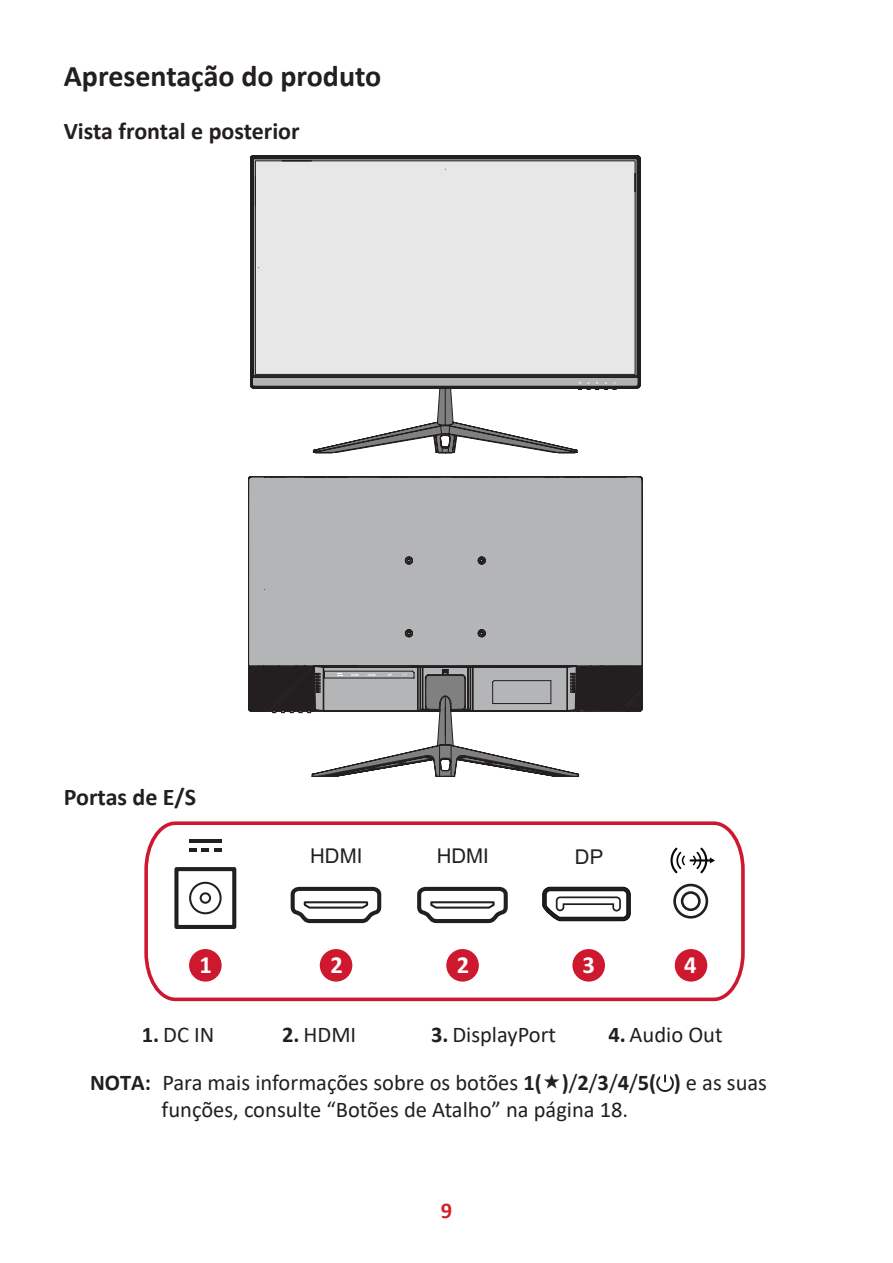
<style>
.page{position:relative;width:893px;height:1263px;background:#fff}
.page>*{position:absolute;margin:0;border:0;box-sizing:border-box;transform-origin:0 0}
.t1{font:700 30px "Calibri";color:#231f20}
.t2{font:700 24.45px "Calibri";color:#fff}
.t3{font:700 24px "Calibri";color:#231f20}
.t4{font:22.5px/48.3px "Calibri";color:#231f20}
.t5{font:700 22.5px "Calibri";color:#d1232a}
.t6{font:20.4px "Arial";color:#231f20}
.t7{font:700 3.15px "Arial";color:#fff}
.s1{font-weight:700}
</style>
<div class="page">
<svg style="left:250px;top:155px;width:390px;height:298px;background:#dadbda"></svg>
<svg style="left:613px;top:381px;width:3px;height:8px"></svg>
<svg style="left:596px;top:382px;width:11px;height:7px"></svg>
<svg style="left:313px;top:381px;width:277px;height:72px"></svg>
<div style="left:248px;top:476px;width:394px;height:189px;background:#b4b5b6"></div>
<svg style="left:248px;top:665px;width:395px;height:111px"></svg>
<svg style="left:144px;top:821px;width:601px;height:180px"></svg>
<svg style="left:289px;top:885px;width:94px;height:40px"></svg>
<hr style="left:189px;top:839px;width:33px;height:4px;background:#231f20">
<svg style="left:189px;top:848px;width:33px;height:4px"></svg>
<svg style="left:188px;top:881px;width:35px;height:34px"></svg>
<div style="left:174px;top:867px;width:62px;height:62px;border:4px solid #231f20"></div>
<svg style="left:672px;top:882px;width:37px;height:38px"></svg>
<svg style="left:670px;top:847px;width:15px;height:26px"></svg>
<hr style="left:690px;top:859px;width:21px;height:2px;background:#050504">
<svg style="left:693px;top:847px;width:22px;height:26px"></svg>
<svg style="left:542px;top:887px;width:88px;height:34px"></svg>
<svg style="left:415px;top:885px;width:95px;height:40px"></svg>
<div style="left:189px;top:949px;width:33px;height:32px;background:#ce182f;border-radius:50%"></div>
<div style="left:320px;top:949px;width:32px;height:32px;background:#ce182f;border-radius:50%"></div>
<div style="left:446px;top:949px;width:33px;height:32px;background:#ce182f;border-radius:50%"></div>
<div style="left:572px;top:949px;width:33px;height:32px;background:#ce182f;border-radius:50%"></div>
<div style="left:675px;top:949px;width:32px;height:32px;background:#ce182f;border-radius:50%"></div>
<svg style="left:656px;top:1074px;width:18px;height:18px"></svg>
<h1 class="t1" style="left:64px;top:55px;width:319px">Apresentação do produto</h1>
<p class="t3" style="left:64px;top:114px;width:237px">Vista frontal e posterior</p>
<p class="t3" style="left:64px;top:780px;width:134px">Portas de E/S</p>
<p class="t7" style="left:351px;top:672px;width:9px">HDMI</p>
<p class="t7" style="left:368px;top:672px;width:9px">HDMI</p>
<p class="t7" style="left:388px;top:672px;width:6px">DP</p>
<p class="t6" style="left:310px;top:842px;width:54px">HDMI</p>
<p class="t6" style="left:437px;top:842px;width:54px">HDMI</p>
<p class="t6" style="left:575px;top:843px;width:30px">DP</p>
<p class="t2" style="left:199px;top:947px;width:14px">1</p>
<p class="t2" style="left:330px;top:947px;width:14px">2</p>
<p class="t2" style="left:457px;top:947px;width:14px">2</p>
<p class="t2" style="left:582px;top:947px;width:14px">3</p>
<p class="t2" style="left:684px;top:947px;width:14px">4</p>
<p class="t4" style="left:142px;top:1009px;width:74px"><span class="s1">1.</span> DC IN</p>
<p class="t4" style="left:282px;top:1009px;width:76px"><span class="s1">2.</span> HDMI</p>
<p class="t4" style="left:431px;top:1009px;width:127px"><span class="s1">3.</span> DisplayPort</p>
<p class="t4" style="left:90px;top:1009px;width:678px;text-indent:518px"><span class="s1">4.</span> Audio Out<br><span class="s1">NOTA:</span> Para mais informações sobre os botões <span class="s1">1( )</span>/<span class="s1">2</span>/<span class="s1">3</span>/<span class="s1">4</span>/<span class="s1">5( )</span> e as suas</p>
<p class="t4" style="left:162px;top:1085px;width:468px">funções, consulte “Botões de Atalho” na página 18.</p>
<p class="t5" style="left:441px;top:1194px;width:13px">9</p>
</div>
